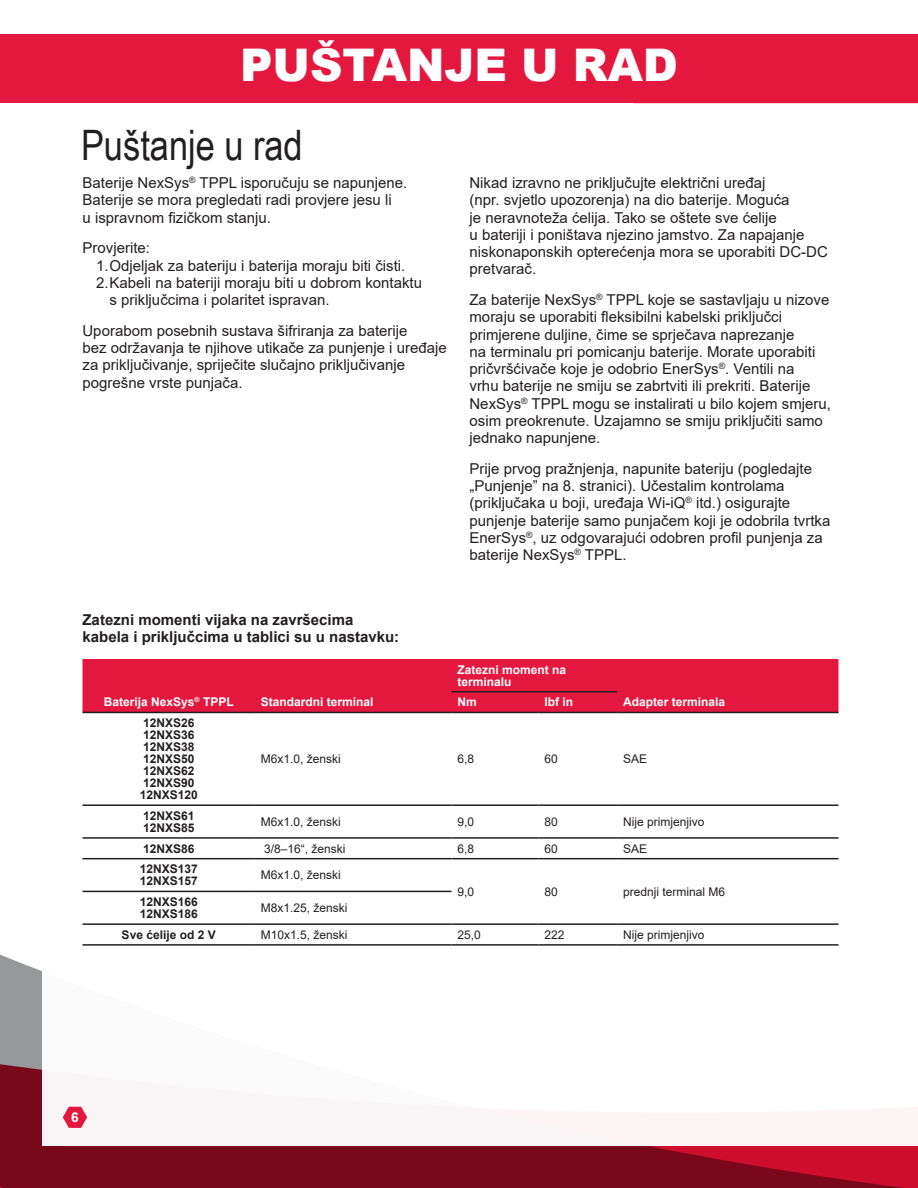
<style>
.page{position:relative;width:918px;height:1188px;background:#fff}
.page>*{position:absolute;margin:0;border:0;box-sizing:border-box;transform-origin:0 0}
.t1{font:900 45px "Arial";color:#fff}
.Labels{font:42px "Arial Narrow";color:#231f20}
.Labels-2{font:15px/17.2px "Arial";color:#231f20}
.Labels-3{font:700 15px/17.2px "Arial";color:#231f20}
.t2{font:700 13.5px "Arial";color:#fff}
.Labels-4{font:12px "Arial";color:#231f20}
.Labels-5{font:700 12px "Arial";color:#231f20}
.Labels-6{font:700 12px/12px "Arial";color:#fff}
</style>
<div class="page">
<svg style="left:0;top:954px;width:918px;height:234px;background:#88182b"></svg>
<div style="left:42px;top:857px;width:876px;height:289px;background:#fff"></div>
<div style="left:0;top:35px;width:918px;height:68px;background:#e4183e"></div>
<div style="left:82px;top:659px;width:756px;height:53px;background:#e4183e"></div>
<hr style="left:452px;top:691px;width:86px;height:1px;background:#231f20">
<hr style="left:538px;top:691px;width:79px;height:1px;background:#231f20">
<hr style="left:82px;top:712px;width:173px;height:1px;background:#231f20">
<hr style="left:255px;top:712px;width:197px;height:1px;background:#231f20">
<hr style="left:452px;top:712px;width:86px;height:1px;background:#231f20">
<hr style="left:538px;top:712px;width:79px;height:1px;background:#231f20">
<hr style="left:617px;top:712px;width:221px;height:1px;background:#231f20">
<hr style="left:82px;top:804px;width:173px;height:2px;background:#231f20">
<hr style="left:255px;top:804px;width:197px;height:2px;background:#231f20">
<hr style="left:452px;top:804px;width:86px;height:2px;background:#231f20">
<hr style="left:538px;top:804px;width:79px;height:2px;background:#231f20">
<hr style="left:617px;top:804px;width:221px;height:2px;background:#231f20">
<hr style="left:82px;top:837px;width:173px;height:2px;background:#231f20">
<hr style="left:255px;top:837px;width:197px;height:2px;background:#231f20">
<hr style="left:452px;top:837px;width:86px;height:2px;background:#231f20">
<hr style="left:538px;top:837px;width:79px;height:2px;background:#231f20">
<hr style="left:617px;top:837px;width:221px;height:2px;background:#231f20">
<hr style="left:82px;top:858px;width:173px;height:1px;background:#231f20">
<hr style="left:255px;top:858px;width:197px;height:1px;background:#231f20">
<hr style="left:452px;top:858px;width:86px;height:1px;background:#231f20">
<hr style="left:538px;top:858px;width:79px;height:1px;background:#231f20">
<hr style="left:617px;top:858px;width:221px;height:1px;background:#231f20">
<hr style="left:82px;top:891px;width:173px;height:1px;background:#231f20">
<hr style="left:255px;top:891px;width:197px;height:1px;background:#231f20">
<hr style="left:82px;top:923px;width:173px;height:2px;background:#231f20">
<hr style="left:255px;top:923px;width:197px;height:2px;background:#231f20">
<hr style="left:452px;top:923px;width:86px;height:2px;background:#231f20">
<hr style="left:538px;top:923px;width:79px;height:2px;background:#231f20">
<hr style="left:617px;top:923px;width:221px;height:2px;background:#231f20">
<hr style="left:82px;top:944px;width:173px;height:2px;background:#231f20">
<hr style="left:255px;top:944px;width:197px;height:2px;background:#231f20">
<hr style="left:452px;top:944px;width:86px;height:2px;background:#231f20">
<hr style="left:538px;top:944px;width:79px;height:2px;background:#231f20">
<hr style="left:617px;top:944px;width:221px;height:2px;background:#231f20">
<svg style="left:63px;top:1107px;width:24px;height:21px"></svg>
<p class="t1" style="left:240px;top:32px;width:439px">PUŠTANJE U RAD</p>
<p class="Labels" style="left:81px;top:115px;width:223px">Puštanje u rad</p>
<p class="Labels-2" style="left:82px;top:174px;width:326px">Baterije NexSys<sup>®</sup> TPPL isporučuju se napunjene.<br>Baterije se mora pregledati radi provjere jesu li<br>u ispravnom fizičkom stanju.</p>
<p class="Labels-2" style="left:82px;top:239px;width:69px">Provjerite:</p>
<p class="Labels-2" style="left:96px;top:257px;width:311px">1.Odjeljak za bateriju i baterija moraju biti čisti.</p>
<p class="Labels-2" style="left:110px;top:274px;width:314px;text-indent:-14px">2.Kabeli na bateriji moraju biti u dobrom kontaktu s priključcima i polaritet ispravan.</p>
<p class="Labels-2" style="left:82px;top:322px;width:366px">Uporabom posebnih sustava šifriranja za baterije<br>bez održavanja te njihove utikače za punjenje i uređaje za priključivanje, spriječite slučajno priključivanje pogrešne vrste punjača.</p>
<p class="Labels-2" style="left:470px;top:174px;width:360px">Nikad izravno ne priključujte električni uređaj<br>(npr. svjetlo upozorenja) na dio baterije. Moguća<br>je neravnoteža ćelija. Tako se oštete sve ćelije<br>u bateriji i poništava njezino jamstvo. Za napajanje niskonaponskih opterećenja mora se uporabiti DC-DC pretvarač.</p>
<p class="Labels-2" style="left:470px;top:291px;width:363px">Za baterije NexSys<sup>®</sup> TPPL koje se sastavljaju u nizove moraju se uporabiti fleksibilni kabelski priključci primjerene duljine, čime se sprječava naprezanje<br>na terminalu pri pomicanju baterije. Morate uporabiti pričvršćivače koje je odobrio EnerSys<sup>®</sup>. Ventili na<br>vrhu baterije ne smiju se zabrtviti ili prekriti. Baterije NexSys<sup>®</sup> TPPL mogu se instalirati u bilo kojem smjeru, osim preokrenute. Uzajamno se smiju priključiti samo jednako napunjene.</p>
<p class="Labels-2" style="left:470px;top:460px;width:362px">Prije prvog pražnjenja, napunite bateriju (pogledajte „Punjenje” na 8. stranici). Učestalim kontrolama (priključaka u boji, uređaja Wi-iQ<sup>®</sup> itd.) osigurajte punjenje baterije samo punjačem koji je odobrila tvrtka EnerSys<sup>®</sup>, uz odgovarajući odobren profil punjenja za baterije NexSys<sup>®</sup> TPPL.</p>
<p class="Labels-3" style="left:82px;top:611px;width:318px">Zatezni momenti vijaka na završecima kabela i priključcima u tablici su u nastavku:</p>
<p class="Labels-6" style="left:104px;top:696px;width:131px">Baterija NexSys<sup>®</sup> TPPL</p>
<p class="Labels-6" style="left:261px;top:696px;width:114px">Standardni terminal</p>
<p class="Labels-6" style="left:458px;top:664px;width:110px">Zatezni moment na terminalu</p>
<p class="Labels-6" style="left:458px;top:696px;width:21px">Nm</p>
<p class="Labels-6" style="left:544px;top:696px;width:30px">Ibf in</p>
<p class="Labels-6" style="left:623px;top:696px;width:104px">Adapter terminala</p>
<p class="Labels-5" style="left:143px;top:715px;width:53px">12NXS26</p>
<p class="Labels-5" style="left:143px;top:727px;width:53px">12NXS36</p>
<p class="Labels-5" style="left:143px;top:739px;width:53px">12NXS38</p>
<p class="Labels-5" style="left:143px;top:751px;width:53px">12NXS50</p>
<p class="Labels-5" style="left:143px;top:763px;width:53px">12NXS62</p>
<p class="Labels-5" style="left:143px;top:775px;width:53px">12NXS90</p>
<p class="Labels-5" style="left:140px;top:787px;width:60px">12NXS120</p>
<p class="Labels-5" style="left:143px;top:807px;width:53px">12NXS61</p>
<p class="Labels-5" style="left:143px;top:819px;width:53px">12NXS85</p>
<p class="Labels-4" style="left:261px;top:751px;width:82px">M6x1.0, ženski</p>
<p class="Labels-4" style="left:458px;top:751px;width:18px">6,8</p>
<p class="Labels-4" style="left:544px;top:751px;width:15px">60</p>
<p class="Labels-4" style="left:623px;top:751px;width:26px">SAE</p>
<p class="Labels-4" style="left:261px;top:813px;width:82px">M6x1.0, ženski</p>
<p class="Labels-4" style="left:458px;top:813px;width:18px">9,0</p>
<p class="Labels-4" style="left:544px;top:813px;width:15px">80</p>
<p class="Labels-4" style="left:623px;top:813px;width:83px">Nije primjenjivo</p>
<p class="Labels-5" style="left:143px;top:840px;width:53px">12NXS86</p>
<p class="Labels-4" style="left:264px;top:840px;width:83px">3/8–16“, ženski</p>
<p class="Labels-4" style="left:458px;top:840px;width:18px">6,8</p>
<p class="Labels-4" style="left:544px;top:840px;width:15px">60</p>
<p class="Labels-4" style="left:623px;top:840px;width:26px">SAE</p>
<p class="Labels-5" style="left:140px;top:861px;width:60px">12NXS137</p>
<p class="Labels-5" style="left:140px;top:873px;width:60px">12NXS157</p>
<p class="Labels-4" style="left:261px;top:867px;width:82px">M6x1.0, ženski</p>
<p class="Labels-4" style="left:458px;top:883px;width:18px">9,0</p>
<p class="Labels-4" style="left:544px;top:883px;width:15px">80</p>
<p class="Labels-4" style="left:623px;top:883px;width:104px">prednji terminal M6</p>
<p class="Labels-5" style="left:140px;top:893px;width:60px">12NXS166</p>
<p class="Labels-5" style="left:140px;top:905px;width:60px">12NXS186</p>
<p class="Labels-4" style="left:261px;top:900px;width:88px">M8x1.25, ženski</p>
<p class="Labels-5" style="left:122px;top:926px;width:96px">Sve ćelije od 2 V</p>
<p class="Labels-4" style="left:261px;top:926px;width:88px">M10x1.5, ženski</p>
<p class="Labels-4" style="left:458px;top:926px;width:25px">25,0</p>
<p class="Labels-4" style="left:544px;top:926px;width:22px">222</p>
<p class="Labels-4" style="left:623px;top:926px;width:83px">Nije primjenjivo</p>
<p class="t2" style="left:71px;top:1108px;width:9px">6</p>
</div>
